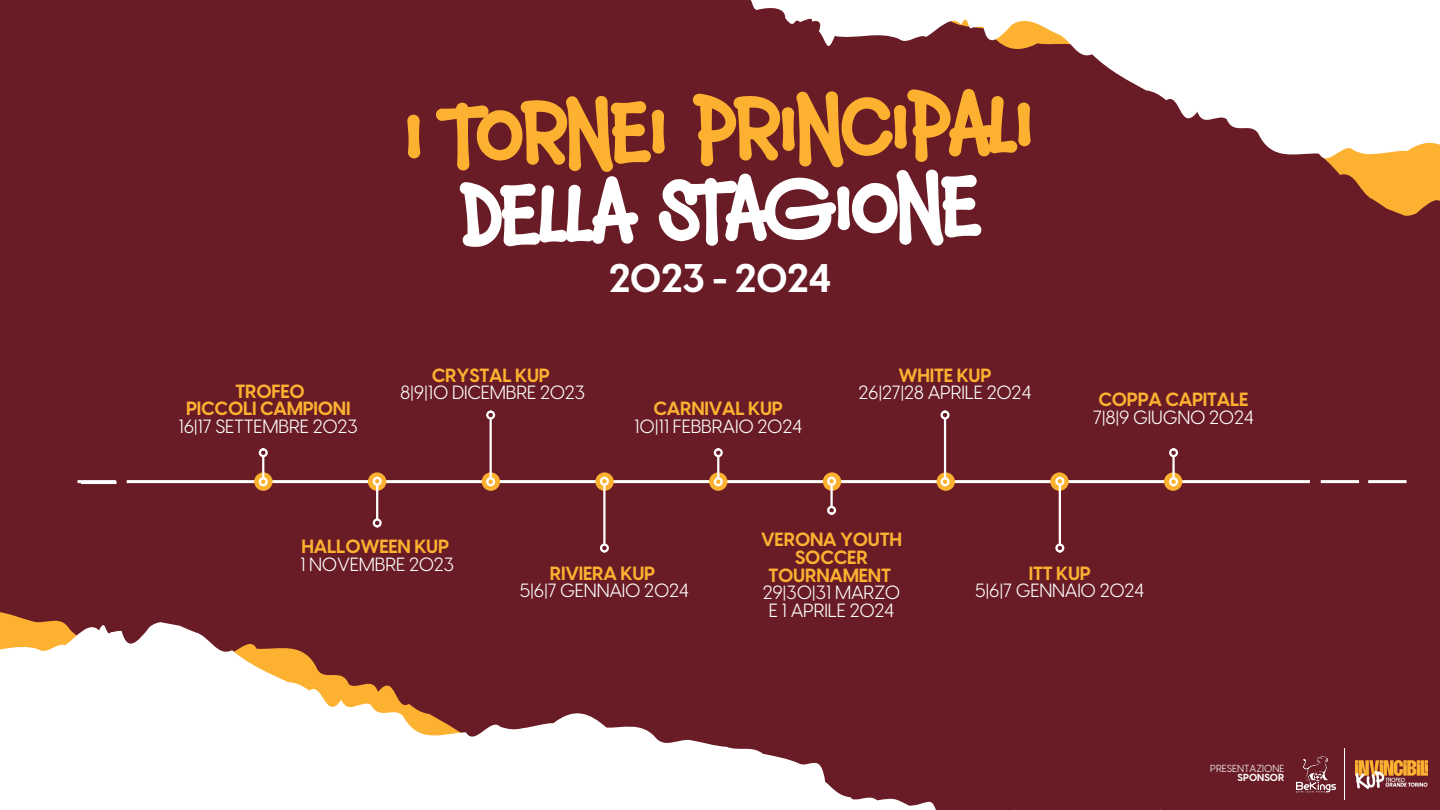
<style>
.page{position:relative;width:1440px;height:810px;background:#691c26}
.page>*{position:absolute;margin:0;border:0;box-sizing:border-box;transform-origin:0 0}
.t1{font:89.9px/80.3px "Microphone Check";color:#fcb131;text-align:center}
.t2{font:700 39.4px "Visby CF";letter-spacing:-.015em;color:#fff}
.t3{font:18.9px/17.8px "Visby CF";letter-spacing:-.015em;color:#fff;text-align:center}
.t4{font:700 18.9px/17.8px "Visby CF";letter-spacing:-.015em;color:#fcb131;text-align:center}
.t5{font:10.1px "Visby CF";color:#fff}
.t6{font:700 10.1px "Visby CF";color:#fff}
.s1{font-weight:400;color:#fff}
.s2{color:#fff}
.s3{font-weight:700;color:#fcb131}
</style>
<div class="page">
<hr style="left:127px;top:480px;width:1183px;height:3px;background:#fff">
<hr style="left:1321px;top:480px;width:38px;height:3px;background:#fff">
<hr style="left:1368px;top:480px;width:39px;height:3px;background:#fff">
<svg style="left:1050px;top:472px;width:19px;height:19px"></svg>
<div style="left:1164px;top:472px;width:18px;height:19px;background:#fcb131;border-radius:50%"></div>
<hr style="left:1172px;top:457px;width:3px;height:21px;background:#fff">
<div style="left:1169px;top:477px;width:9px;height:9px;border:2px solid #fff;border-radius:50%"></div>
<div style="left:1169px;top:448px;width:9px;height:9px;border:2px solid #fff;border-radius:50%"></div>
<hr style="left:490px;top:419px;width:2px;height:59px;background:#fff">
<div style="left:486px;top:411px;width:9px;height:9px;border:2px solid #fff;border-radius:50%"></div>
<hr style="left:1059px;top:485px;width:2px;height:59px;background:#fff">
<div style="left:1055px;top:544px;width:9px;height:9px;border:2px solid #fff;border-radius:50%"></div>
<div style="left:1055px;top:477px;width:9px;height:9px;border:2px solid #fff;border-radius:50%"></div>
<hr style="left:944px;top:419px;width:2px;height:59px;background:#fff">
<div style="left:941px;top:411px;width:9px;height:9px;border:2px solid #fff;border-radius:50%"></div>
<img style="left:1356px;top:761px;width:72px;height:27px">
<img style="left:1297px;top:756px;width:39px;height:37px">
<hr style="left:1344px;top:749px;width:1px;height:51px;background:#fff">
<svg style="left:77px;top:431px;width:918px;height:122px"></svg>
<svg style="left:0;top:612px;width:1161px;height:198px"></svg>
<svg style="left:750px;top:0;width:690px;height:216px"></svg>
<h2 class="t4" style="left:178px;top:383px;width:181px">TROFEO<br>PICCOLI CAMPIONI<br><span class="s1">16|17 SETTEMBRE 2023</span></h2>
<p class="t1" style="left:404px;top:107px;width:631px;rotate:-1deg">I TORNEI PRINCIPALI<br><span class="s2">DELLA STAGIONE</span></p>
<p class="t2" style="left:609px;top:260px;width:224px">2023 - 2024</p>
<p class="t3" style="left:400px;top:368px;width:187px"><span class="s3">CRYSTAL KUP<br></span>8|9|10 DICEMBRE 2023</p>
<h3 class="t3" style="left:859px;top:368px;width:174px"><span class="s3">WHITE KUP<br></span>26|27|28 APRILE 2024</h3>
<h1 class="t3" style="left:634px;top:401px;width:169px"><span class="s3">CARNIVAL KUP<br></span>10|11 FEBBRAIO 2024</h1>
<h3 class="t3" style="left:1093px;top:392px;width:162px;text-align:left"><span class="s3">COPPA CAPITALE<br></span>7|8|9 GIUGNO 2024</h3>
<h3 class="t3" style="left:300px;top:539px;width:156px;text-align:left"><span class="s3">HALLOWEEN KUP<br></span>1 NOVEMBRE 2023</h3>
<h3 class="t4" style="left:761px;top:532px;width:142px">VERONA YOUTH<br>SOCCER<br>TOURNAMENT<br><span class="s1">29|30|31 MARZO<br>E 1 APRILE 2024</span></h3>
<h3 class="t3" style="left:520px;top:565px;width:171px"><span class="s3">RIVIERA KUP<br></span>5|6|7 GENNAIO 2024</h3>
<h3 class="t3" style="left:975px;top:565px;width:171px"><span class="s3">ITT KUP<br></span>5|6|7 GENNAIO 2024</h3>
<h3 class="t5" style="left:1210px;top:764px;width:76px">PRESENTAZIONE</h3>
<h3 class="t6" style="left:1238px;top:773px;width:48px">SPONSOR</h3>
</div>
